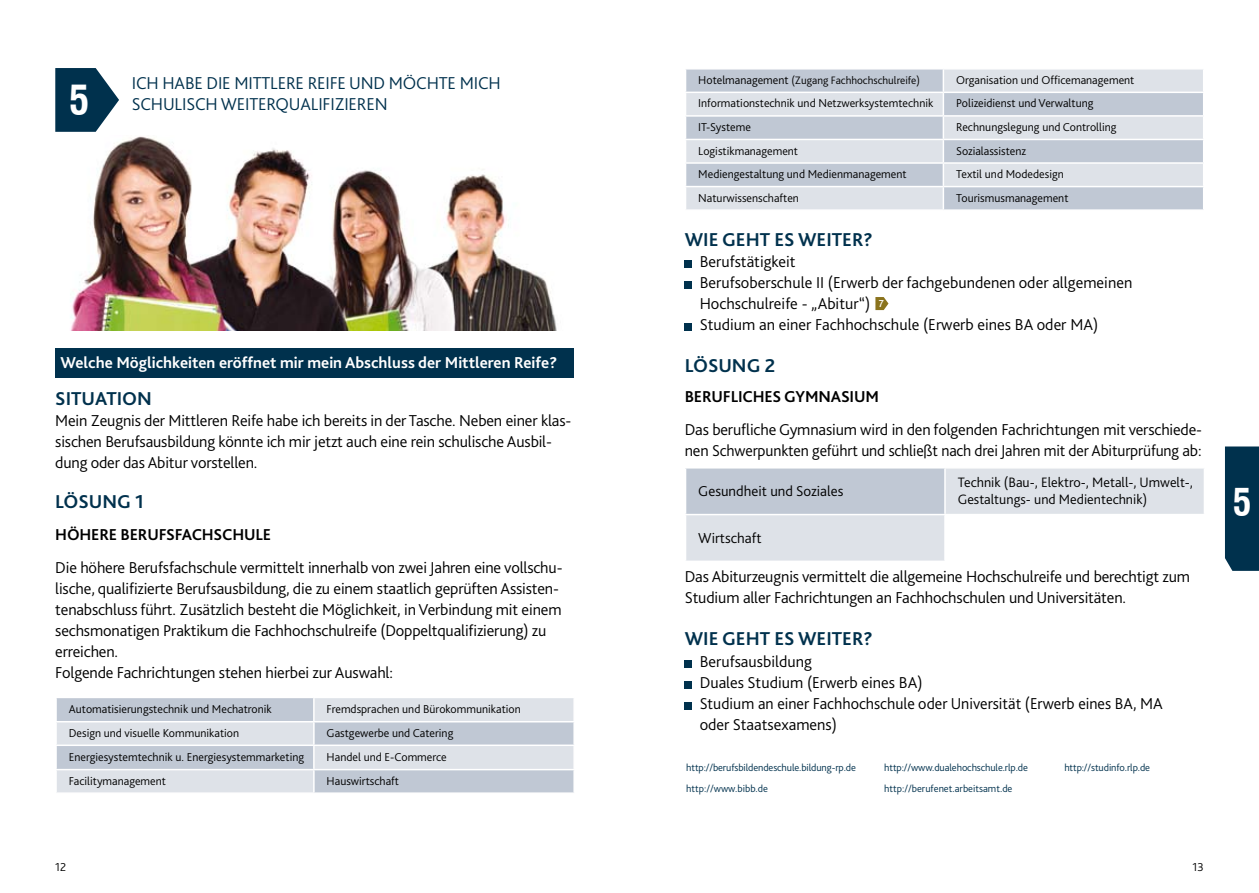
<style>
.page{position:relative;width:1259px;height:893px;background:#fff}
.page>*{position:absolute;margin:0;border:0;box-sizing:border-box;transform-origin:0 0}
.t1{font:700 condensed 40.5px "Swiss 721 BT";color:#fff}
.t2{font:700 condensed 37.5px "Swiss 721 BT";color:#fff}
.t3{font:700 19.5px "Bliss 2";color:#00314d}
.t4{font:300 18px/21px "Bliss 2";letter-spacing:-.01em;color:#00314d}
.t5{font:300 16.5px/21px "Bliss 2";letter-spacing:-.01em;color:#000}
.t6{font:700 16.5px "Bliss 2";color:#fff}
.t7{font:700 16.5px "Bliss 2";letter-spacing:-.01em;color:#000}
.t8{font:300 15px "Bliss 2";color:#000}
.t9{font:300 14.25px/17.1px "Bliss 2";color:#000}
.t10{font:300 12px "Bliss 2";color:#000}
.t11{font:300 11.25px "Bliss 2";color:#000}
.t12{font:300 10.5px "Bliss 2";color:#00314d}
.t13{font:500 10.5px "Bliss 2";color:#fff}
.s1{font-size:12px}
</style>
<div class="page">
<svg style="left:686px;top:70px;width:517px;height:139px;background:#cfd5de"></svg>
<hr style="left:943px;top:92px;width:261px;height:1px;background:#fff">
<hr style="left:943px;top:115px;width:261px;height:2px;background:#fff">
<hr style="left:943px;top:139px;width:261px;height:1px;background:#fff">
<hr style="left:943px;top:162px;width:261px;height:2px;background:#fff">
<hr style="left:943px;top:186px;width:261px;height:1px;background:#fff">
<hr style="left:942px;top:70px;width:2px;height:22px;background:#fff">
<hr style="left:685px;top:92px;width:258px;height:1px;background:#fff">
<hr style="left:942px;top:93px;width:2px;height:22px;background:#fff">
<hr style="left:685px;top:115px;width:258px;height:2px;background:#fff">
<hr style="left:942px;top:117px;width:2px;height:22px;background:#fff">
<hr style="left:685px;top:139px;width:258px;height:1px;background:#fff">
<hr style="left:942px;top:140px;width:2px;height:22px;background:#fff">
<hr style="left:685px;top:162px;width:258px;height:2px;background:#fff">
<hr style="left:942px;top:164px;width:2px;height:22px;background:#fff">
<hr style="left:685px;top:186px;width:258px;height:1px;background:#fff">
<hr style="left:942px;top:187px;width:2px;height:22px;background:#fff">
<img style="left:70px;top:136px;width:487px;height:195px">
<div style="left:685px;top:260px;width:7px;height:7px;background:#00314d"></div>
<div style="left:685px;top:281px;width:7px;height:7px;background:#00314d"></div>
<div style="left:685px;top:323px;width:7px;height:7px;background:#00314d"></div>
<div style="left:55px;top:348px;width:519px;height:30px;background:#00314d"></div>
<svg style="left:55px;top:68px;width:64px;height:64px"></svg>
<svg style="left:686px;top:469px;width:517px;height:92px;background:#d4d9e1"></svg>
<div style="left:945px;top:515px;width:259px;height:46px;background:#fff"></div>
<hr style="left:945px;top:514px;width:260px;height:1px;background:#fff">
<hr style="left:944px;top:469px;width:1px;height:45px;background:#fff">
<hr style="left:685px;top:514px;width:260px;height:1px;background:#fff">
<hr style="left:944px;top:515px;width:1px;height:46px;background:#fff">
<div style="left:685px;top:660px;width:7px;height:7px;background:#00314d"></div>
<div style="left:685px;top:681px;width:7px;height:7px;background:#00314d"></div>
<div style="left:685px;top:702px;width:7px;height:7px;background:#00314d"></div>
<div style="left:1225px;top:446px;width:34px;height:125px;background:#00314d"></div>
<svg style="left:57px;top:698px;width:516px;height:94px;background:#cfd5de"></svg>
<hr style="left:314px;top:721px;width:261px;height:1px;background:#fff">
<hr style="left:314px;top:744px;width:261px;height:2px;background:#fff">
<hr style="left:314px;top:769px;width:261px;height:1px;background:#fff">
<hr style="left:313px;top:698px;width:2px;height:23px;background:#fff">
<hr style="left:55px;top:721px;width:259px;height:1px;background:#fff">
<hr style="left:313px;top:722px;width:2px;height:22px;background:#fff">
<hr style="left:55px;top:744px;width:259px;height:2px;background:#fff">
<hr style="left:313px;top:746px;width:2px;height:23px;background:#fff">
<hr style="left:55px;top:769px;width:259px;height:1px;background:#fff">
<hr style="left:313px;top:770px;width:2px;height:22px;background:#fff">
<svg style="left:875px;top:297px;width:13px;height:13px"></svg>
<h1 class="t1" style="left:69px;top:76px;width:22px">5</h1>
<p class="t4" style="left:132px;top:72px;width:370px">Ich habe die M ittlere Reife und möchte mich schulisch weiterqualifizieren</p>
<p class="t6" style="left:61px;top:352px;width:498px">WELCHE MÖGLICHKEITEN ERÖFFNET MIR MEIN ABSCHLUSS DER MITTLEREN REIFE?</p>
<p class="t3" style="left:55px;top:386px;width:98px">SITUATION</p>
<p class="t5" style="left:55px;top:409px;width:517px">Mein Zeugnis der M ittleren Reife habe ich bereits in der Tasche. Neben einer klas&shy;sischen Berufsausbildung könnte ich mir jetzt auch eine rein schulische Ausbil&shy;dung oder das Abitur vorstellen.</p>
<p class="t3" style="left:55px;top:490px;width:90px">LÖSUNG 1</p>
<p class="t7" style="left:55px;top:524px;width:217px">HÖHERE BERUFSFACHSCHULE</p>
<p class="t5" style="left:55px;top:556px;width:509px">Die höhere Berufsfachschule vermittelt innerhalb von zwei Jahren eine vollschu&shy;lische, qualifizierte Berufsausbildung, die zu einem staatlich geprüften Assisten&shy;tenabschluss führt. Zusätzlich besteht die M öglichkeit, in Verbindung mit einem sechsmonatigen Praktikum die Fachhochschulreife (Doppeltqualifizierung) zu erreichen.<br>Folgende Fachrichtungen stehen hierbei zur Auswahl:</p>
<p class="t10" style="left:69px;top:701px;width:204px">Automatisierungstechnik und M echatronik</p>
<p class="t10" style="left:327px;top:701px;width:196px">Fremdsprachen und Bürokommunikation</p>
<p class="t10" style="left:69px;top:725px;width:172px">Design und visuelle Kommunikation</p>
<p class="t10" style="left:327px;top:725px;width:128px">Gastgewerbe und Catering</p>
<p class="t10" style="left:69px;top:749px;width:237px">Energiesystemtechnik u. Energiesystemmarketing</p>
<p class="t10" style="left:327px;top:749px;width:122px">Handel und E-Commerce</p>
<p class="t10" style="left:69px;top:773px;width:99px">Facilitymanagement</p>
<p class="t10" style="left:327px;top:773px;width:74px">H auswirtschaft</p>
<p class="t11" style="left:698px;top:73px;width:223px"><span class="s1">H otelmanagement</span> (Zugang Fachhochschulreife)</p>
<p class="t10" style="left:956px;top:72px;width:180px">Organisation und Officemanagement</p>
<p class="t10" style="left:698px;top:96px;width:237px">I nformationstechnik und N etzwerksystemtechnik</p>
<p class="t10" style="left:956px;top:96px;width:139px">Polizeidienst und Verwaltung</p>
<p class="t10" style="left:698px;top:120px;width:54px">IT-Systeme</p>
<p class="t10" style="left:956px;top:120px;width:162px">Rechnungslegung und Controlling</p>
<p class="t10" style="left:698px;top:143px;width:101px">Logistikmanagement</p>
<p class="t10" style="left:956px;top:143px;width:71px">Sozialassistenz</p>
<p class="t10" style="left:698px;top:167px;width:210px">Mediengestaltung und Medienmanagement</p>
<p class="t10" style="left:956px;top:167px;width:109px">Textil und M odedesign</p>
<p class="t10" style="left:698px;top:190px;width:102px">N aturwissenschaften</p>
<p class="t10" style="left:956px;top:190px;width:114px">Tourismusmanagement</p>
<p class="t3" style="left:685px;top:228px;width:190px">WIE GEHT ES WEITER?</p>
<p class="t5" style="left:699px;top:251px;width:97px">Berufstätigkeit</p>
<p class="t5" style="left:699px;top:272px;width:434px">Berufsoberschule II (Erwerb der fachgebundenen oder allgemeinen</p>
<p class="t5" style="left:685px;top:293px;width:187px">H ochschulreife - „Abitur“)</p>
<p class="t5" style="left:699px;top:314px;width:400px">Studium an einer Fachhochschule (Erwerb eines BA oder MA)</p>
<p class="t3" style="left:685px;top:354px;width:92px">LÖSUNG 2</p>
<p class="t7" style="left:685px;top:386px;width:193px">BERUFLICHES GYM NASIUM</p>
<p class="t5" style="left:685px;top:419px;width:519px">Das berufliche Gymnasium wird in den folgenden Fachrichtungen mit verschiede&shy;nen Schwerpunkten geführt und schließt nach drei Jahren mit der Abiturprüfung ab:</p>
<p class="t13" style="left:878px;top:297px;width:7px">7</p>
<p class="t8" style="left:698px;top:481px;width:147px">Gesundheit und Soziales</p>
<p class="t9" style="left:957px;top:473px;width:237px">Technik (Bau-, Elektro-, M etall-, U mwelt-,<br>Gestaltungs- und M edientechnik)</p>
<p class="t8" style="left:698px;top:528px;width:65px">Wirtschaft</p>
<p class="t5" style="left:685px;top:565px;width:507px">Das Abiturzeugnis vermittelt die allgemeine H ochschulreife und berechtigt zum<br>Studium aller Fachrichtungen an Fachhochschulen und U niversitäten.</p>
<p class="t3" style="left:685px;top:626px;width:190px">WIE GEHT ES WEITER?</p>
<p class="t5" style="left:699px;top:651px;width:452px">Berufsausbildung<br>Duales Studium (Erwerb eines BA)<br>Studium an einer Fachhochschule oder U niversität (Erwerb eines BA, MA oder Staatsexamens)</p>
<p class="t12" style="left:686px;top:761px;width:171px">http://berufsbildendeschule.bildung-rp.de</p>
<p class="t12" style="left:884px;top:761px;width:145px">http://www.dualehochschule.rlp.de</p>
<p class="t12" style="left:1064px;top:761px;width:87px">http://studinfo.rlp.de</p>
<p class="t12" style="left:686px;top:782px;width:83px">http://www.bibb.de</p>
<p class="t12" style="left:884px;top:782px;width:130px">http://berufenet.arbeitsamt.de</p>
<p class="t10" style="left:55px;top:860px;width:12px">12</p>
<p class="t10" style="left:1192px;top:860px;width:13px">13</p>
<h2 class="t2" style="left:1232px;top:480px;width:20px">5</h2>
</div>
